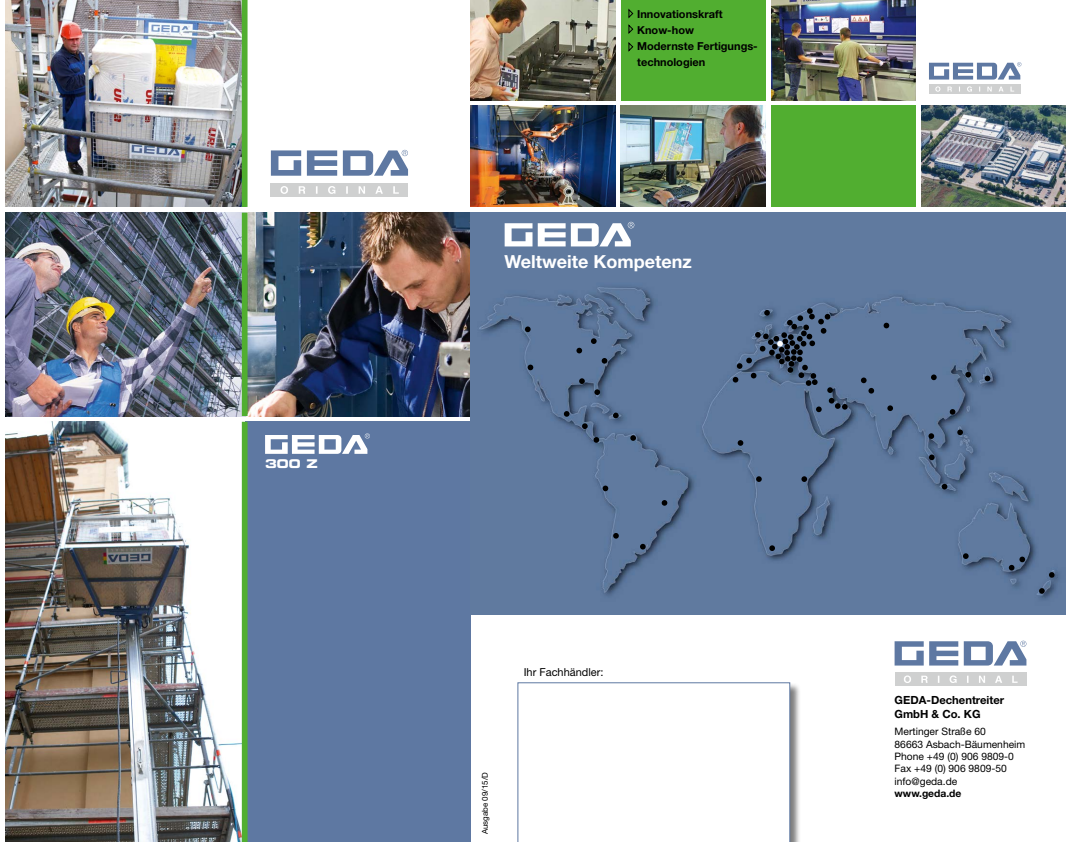
<style>
.page{position:relative;width:1066px;height:842px;background:#fff}
.page>*{position:absolute;margin:0;border:0;box-sizing:border-box;transform-origin:0 0}
.t1{font:700 18px "Helvetica Neue LT Std";color:#fff}
.t2{font:12px "Eurostile LT Std Bold Ex 2";color:#fff}
.t3{font:700 11.2px/13.5px "Helvetica Neue LT Std";color:#000}
.t4{font:700 11px/16px "Helvetica Neue LT Std";color:#000}
.t5{font:11px "Helvetica Neue LT Std";color:#000}
.t6{font:10.3px/12.3px "Helvetica Neue LT Std";color:#000}
.t7{font:700 10.3px "Helvetica Neue LT Std";color:#000}
.t8{font:8px "Helvetica Neue LT Std";color:#000}
</style>
<div class="page">
<img style="left:6px;top:213px;width:465px;height:203px">
<img style="left:6px;top:422px;width:236px;height:420px">
<img style="left:6px;top:0;width:236px;height:207px">
<div style="left:246px;top:422px;width:225px;height:420px;background:#5e78a2"></div>
<div style="left:242px;top:0;width:6px;height:207px;background:#51ae30"></div>
<div style="left:242px;top:422px;width:6px;height:420px;background:#51ae30"></div>
<div style="left:242px;top:213px;width:6px;height:203px;background:#51ae30"></div>
<svg style="left:265px;top:433px;width:105px;height:21px"></svg>
<img style="left:471px;top:213px;width:595px;height:401px">
<svg style="left:525px;top:326px;width:6px;height:6px"></svg>
<svg style="left:887px;top:405px;width:6px;height:6px"></svg>
<svg style="left:929px;top:454px;width:5px;height:6px"></svg>
<svg style="left:928px;top:433px;width:6px;height:6px"></svg>
<svg style="left:985px;top:376px;width:5px;height:5px"></svg>
<svg style="left:965px;top:372px;width:6px;height:5px"></svg>
<svg style="left:861px;top:377px;width:13px;height:17px"></svg>
<svg style="left:942px;top:484px;width:5px;height:5px"></svg>
<svg style="left:957px;top:429px;width:6px;height:6px"></svg>
<svg style="left:963px;top:553px;width:6px;height:6px"></svg>
<svg style="left:1009px;top:557px;width:16px;height:13px"></svg>
<svg style="left:1049px;top:572px;width:5px;height:6px"></svg>
<svg style="left:1039px;top:588px;width:6px;height:6px"></svg>
<svg style="left:950px;top:409px;width:5px;height:6px"></svg>
<svg style="left:931px;top:374px;width:6px;height:6px"></svg>
<svg style="left:769px;top:545px;width:6px;height:6px"></svg>
<svg style="left:801px;top:476px;width:6px;height:6px"></svg>
<svg style="left:756px;top:476px;width:6px;height:6px"></svg>
<svg style="left:738px;top:440px;width:5px;height:6px"></svg>
<svg style="left:883px;top:323px;width:6px;height:5px"></svg>
<svg style="left:733px;top:308px;width:115px;height:104px;background:#526989"></svg>
<svg style="left:591px;top:338px;width:6px;height:6px"></svg>
<svg style="left:602px;top:358px;width:5px;height:6px"></svg>
<svg style="left:576px;top:348px;width:6px;height:5px"></svg>
<svg style="left:528px;top:365px;width:5px;height:5px"></svg>
<svg style="left:594px;top:389px;width:6px;height:6px"></svg>
<svg style="left:613px;top:413px;width:6px;height:5px"></svg>
<svg style="left:579px;top:378px;width:6px;height:6px"></svg>
<svg style="left:564px;top:411px;width:5px;height:6px"></svg>
<svg style="left:582px;top:423px;width:6px;height:6px"></svg>
<svg style="left:593px;top:437px;width:6px;height:6px"></svg>
<svg style="left:630px;top:435px;width:6px;height:6px"></svg>
<svg style="left:603px;top:486px;width:5px;height:5px"></svg>
<svg style="left:662px;top:500px;width:5px;height:6px"></svg>
<svg style="left:640px;top:544px;width:6px;height:5px"></svg>
<svg style="left:613px;top:533px;width:6px;height:6px"></svg>
<svg style="left:505px;top:223px;width:27px;height:23px"></svg>
<svg style="left:538px;top:222px;width:96px;height:24px"></svg>
<div style="left:517px;top:682px;width:284px;height:160px;background:#000;opacity:.51"></div>
<svg style="left:517px;top:682px;width:273px;height:160px"></svg>
<div style="left:894px;top:673px;width:132px;height:13px;background:#cfd0d0"></div>
<svg style="left:894px;top:641px;width:64px;height:24px"></svg>
<svg style="left:964px;top:641px;width:62px;height:24px"></svg>
<svg style="left:904px;top:675px;width:113px;height:8px"></svg>
<img style="left:471px;top:0;width:144px;height:100px">
<img style="left:621px;top:106px;width:144px;height:101px">
<img style="left:771px;top:0;width:145px;height:100px">
<img style="left:471px;top:106px;width:144px;height:101px">
<div style="left:621px;top:0;width:144px;height:100px;background:#51ae30"></div>
<div style="left:771px;top:106px;width:145px;height:101px;background:#51ae30"></div>
<svg style="left:628px;top:9px;width:6px;height:25px"></svg>
<svg style="left:628px;top:42px;width:6px;height:10px"></svg>
<div style="left:929px;top:84px;width:91px;height:10px;background:#cfd0d0"></div>
<svg style="left:929px;top:62px;width:92px;height:18px"></svg>
<svg style="left:935px;top:86px;width:79px;height:6px"></svg>
<img style="left:921px;top:106px;width:145px;height:101px">
<div style="left:271px;top:183px;width:137px;height:14px;background:#cfd0d0"></div>
<svg style="left:271px;top:150px;width:30px;height:26px"></svg>
<svg style="left:307px;top:150px;width:30px;height:26px"></svg>
<svg style="left:343px;top:150px;width:65px;height:26px"></svg>
<svg style="left:280px;top:186px;width:119px;height:8px"></svg>
<p class="t2" style="left:265px;top:455px;width:54px">300 Z</p>
<p class="t4" style="left:637px;top:6px;width:122px">Innovationskraft<br>Know-how<br>Modernste Fertigungs&shy;technologien</p>
<h1 class="t1" style="left:505px;top:250px;width:189px">Weltweite Kompetenz</h1>
<p class="t5" style="left:524px;top:666px;width:81px">Ihr Fachhändler:</p>
<p class="t8" style="left:480px;top:834px;width:64px;rotate:-90deg">Ausgabe 09/15/D</p>
<p class="t3" style="left:894px;top:693px;width:111px">GEDA-Dechentreiter<br>GmbH &amp; Co. KG</p>
<p class="t6" style="left:894px;top:725px;width:132px">Mertinger Straße 60<br>86663 Asbach-Bäumenheim<br>Phone +49 (0) 906 9809-0<br>Fax +49 (0) 906 9809-50 info@geda.de</p>
<p class="t7" style="left:894px;top:787px;width:68px">www.geda.de</p>
</div>
